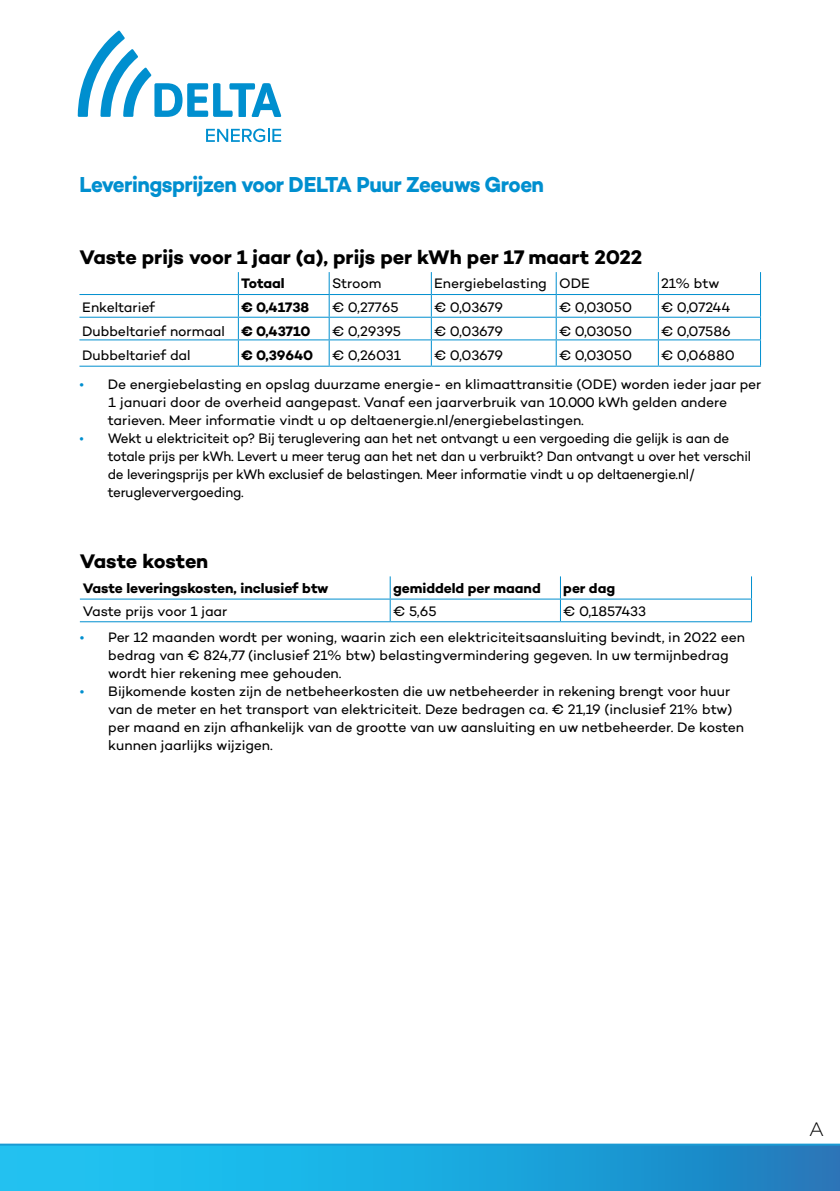
<style>
.page{position:relative;width:840px;height:1191px;background:#fff}
.page>*{position:absolute;margin:0;border:0;box-sizing:border-box;transform-origin:0 0}
.t1{font:700 22px "Campton";letter-spacing:-.025em;color:#008fcf;scale:.94 1}
.t2{font:700 20px "Campton";letter-spacing:-.005em;color:#000}
.t3{font:300 20px "Campton";color:#000}
.t4{font:14px/18px "Campton";letter-spacing:-.01em;color:#000}
.t5{font:14px/18px "Campton";letter-spacing:-.01em;color:#000;scale:.96 1}
.t6{font:700 14px "Campton";letter-spacing:-.005em;color:#000}
.s1{font-weight:700}
.s2{color:#008fcf}
</style>
<div class="page">
<svg style="left:78px;top:31px;width:203px;height:86px"></svg>
<svg style="left:206px;top:129px;width:75px;height:13px"></svg>
<hr style="left:80px;top:598px;width:310px;height:1px;background:#008fcf">
<hr style="left:80px;top:621px;width:310px;height:1px;background:#008fcf">
<hr style="left:390px;top:598px;width:170px;height:1px;background:#008fcf">
<hr style="left:560px;top:598px;width:191px;height:1px;background:#008fcf">
<hr style="left:390px;top:621px;width:170px;height:1px;background:#008fcf">
<hr style="left:560px;top:621px;width:191px;height:1px;background:#008fcf">
<svg style="left:389px;top:576px;width:1px;height:45px"></svg>
<hr style="left:238px;top:294px;width:91px;height:1px;background:#008fcf">
<hr style="left:79px;top:294px;width:159px;height:1px;background:#008fcf">
<hr style="left:329px;top:294px;width:102px;height:1px;background:#008fcf">
<hr style="left:238px;top:317px;width:91px;height:1px;background:#008fcf">
<hr style="left:238px;top:339px;width:91px;height:1px;background:#008fcf">
<svg style="left:238px;top:272px;width:1px;height:94px"></svg>
<svg style="left:328px;top:272px;width:1px;height:94px"></svg>
<hr style="left:238px;top:366px;width:91px;height:1px;background:#008fcf">
<hr style="left:431px;top:294px;width:125px;height:1px;background:#008fcf">
<hr style="left:556px;top:294px;width:102px;height:1px;background:#008fcf">
<hr style="left:658px;top:294px;width:102px;height:1px;background:#008fcf">
<hr style="left:79px;top:317px;width:159px;height:1px;background:#008fcf">
<hr style="left:79px;top:339px;width:159px;height:1px;background:#008fcf">
<hr style="left:79px;top:366px;width:159px;height:1px;background:#008fcf">
<hr style="left:329px;top:317px;width:102px;height:1px;background:#008fcf">
<hr style="left:329px;top:339px;width:102px;height:1px;background:#008fcf">
<hr style="left:329px;top:366px;width:102px;height:1px;background:#008fcf">
<svg style="left:430px;top:272px;width:1px;height:94px"></svg>
<hr style="left:431px;top:317px;width:125px;height:1px;background:#008fcf">
<hr style="left:556px;top:317px;width:102px;height:1px;background:#008fcf">
<svg style="left:555px;top:272px;width:1px;height:94px"></svg>
<hr style="left:431px;top:339px;width:125px;height:1px;background:#008fcf">
<hr style="left:556px;top:339px;width:102px;height:1px;background:#008fcf">
<hr style="left:431px;top:366px;width:125px;height:1px;background:#008fcf">
<hr style="left:556px;top:366px;width:102px;height:1px;background:#008fcf">
<svg style="left:657px;top:272px;width:1px;height:94px"></svg>
<hr style="left:658px;top:317px;width:102px;height:1px;background:#008fcf">
<hr style="left:658px;top:339px;width:102px;height:1px;background:#008fcf">
<hr style="left:658px;top:366px;width:102px;height:1px;background:#008fcf">
<svg style="left:0;top:1143px;width:839px;height:48px;background:#1fa7dd"></svg>
<h1 class="t1" style="left:79px;top:170px;width:495px">Leveringsprijzen voor DELTA Puur Zeeuws Groen</h1>
<h2 class="t2" style="left:79px;top:244px;width:564px">Vaste prijs voor 1 jaar (a), prijs per kWh per 17 maart 2022</h2>
<p class="t6" style="left:241px;top:274px;width:45px">Totaal</p>
<p class="t4" style="left:332px;top:274px;width:51px">Stroom</p>
<p class="t4" style="left:434px;top:274px;width:157px">Energiebelasting ODE</p>
<p class="t4" style="left:660px;top:274px;width:60px">21% btw</p>
<p class="t4" style="left:82px;top:298px;width:74px">Enkeltarief</p>
<p class="t6" style="left:241px;top:298px;width:69px">€ 0,41738</p>
<p class="t4" style="left:332px;top:298px;width:68px">€ 0,27765</p>
<p class="t4" style="left:434px;top:298px;width:70px">€ 0,03679</p>
<p class="t4" style="left:558px;top:298px;width:75px">€ 0,03050</p>
<p class="t4" style="left:660px;top:298px;width:71px">€ 0,07244</p>
<p class="t4" style="left:82px;top:322px;width:229px">Dubbeltarief normaal <span class="s1">€ 0,43710</span></p>
<p class="t4" style="left:332px;top:322px;width:70px">€ 0,29395</p>
<p class="t4" style="left:434px;top:322px;width:70px">€ 0,03679</p>
<p class="t4" style="left:558px;top:322px;width:75px">€ 0,03050</p>
<p class="t4" style="left:660px;top:322px;width:71px">€ 0,07586</p>
<p class="t4" style="left:82px;top:346px;width:110px">Dubbeltarief dal</p>
<p class="t6" style="left:241px;top:346px;width:74px">€ 0,39640</p>
<p class="t4" style="left:332px;top:346px;width:70px">€ 0,26031</p>
<p class="t4" style="left:434px;top:346px;width:70px">€ 0,03679</p>
<p class="t4" style="left:558px;top:346px;width:75px">€ 0,03050</p>
<p class="t4" style="left:660px;top:346px;width:75px">€ 0,06880</p>
<p class="t4" style="left:108px;top:374px;width:654px;text-indent:-28px"><span class="s2">•</span> De energiebelasting en opslag duurzame energie- en klimaattransitie (ODE) worden ieder jaar per<br>1 januari door de overheid aangepast. Vanaf een jaarverbruik van 10.000 kWh gelden andere tarieven. Meer informatie vindt u op deltaenergie.nl/energiebelastingen.</p>
<p class="t5" style="left:108px;top:428px;width:671px;text-indent:-28px"><span class="s2">•</span> Wekt u elektriciteit op? Bij teruglevering aan het net ontvangt u een vergoeding die gelijk is aan de totale prijs per kWh. Levert u meer terug aan het net dan u verbruikt? Dan ontvangt u over het verschil de leveringsprijs per kWh exclusief de belastingen. Meer informatie vindt u op deltaenergie.nl/ terugleververgoeding.</p>
<h2 class="t2" style="left:80px;top:549px;width:130px">Vaste kosten</h2>
<p class="t6" style="left:83px;top:579px;width:247px">Vaste leveringskosten, inclusief btw</p>
<p class="t6" style="left:393px;top:579px;width:149px">gemiddeld per maand</p>
<p class="t6" style="left:563px;top:579px;width:53px">per dag</p>
<p class="t4" style="left:83px;top:602px;width:146px">Vaste prijs voor 1 jaar</p>
<p class="t4" style="left:393px;top:602px;width:45px">€ 5,65</p>
<p class="t4" style="left:563px;top:602px;width:84px">€ 0,1857433</p>
<p class="t4" style="left:108px;top:628px;width:638px;text-indent:-28px"><span class="s2">•</span> Per 12 maanden wordt per woning, waarin zich een elektriciteitsaansluiting bevindt, in 2022 een bedrag van € 824,77 (inclusief 21% btw) belastingvermindering gegeven. In uw termijnbedrag wordt hier rekening mee gehouden.</p>
<p class="t4" style="left:108px;top:682px;width:637px;text-indent:-28px"><span class="s2">•</span> Bijkomende kosten zijn de netbeheerkosten die uw netbeheerder in rekening brengt voor huur van de meter en het transport van elektriciteit. Deze bedragen ca. € 21,19 (inclusief 21% btw) per maand en zijn afhankelijk van de grootte van uw aansluiting en uw netbeheerder. De kosten kunnen jaarlijks wijzigen.</p>
<h2 class="t3" style="left:808px;top:1116px;width:16px">A</h2>
</div>
